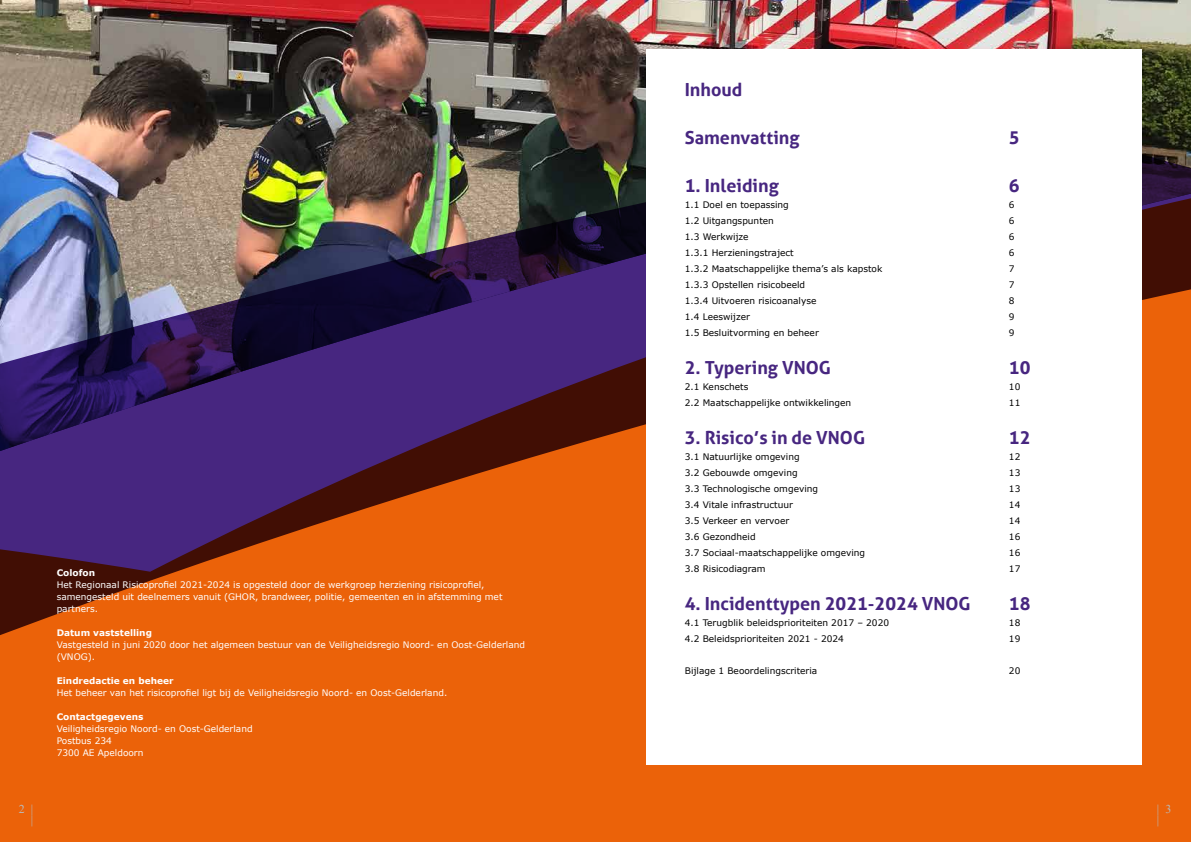
<style>
.page{position:relative;width:1191px;height:842px;background:#fff}
.page>*{position:absolute;margin:0;border:0;box-sizing:border-box;transform-origin:0 0}
.t1{font:700 18px "Aller";color:#472680}
.t2{font:12px/11px "Times New Roman";color:#bababa;text-align:right}
.t3{font:9px "Verdana";color:#000}
.t4{font:9px/12px "Verdana";color:#fff}
.t5{font:700 9px "Verdana";color:#fff}
</style>
<div class="page">
<div style="left:0;top:766px;width:1191px;height:76px;background:#eb6209"></div>
<img style="left:0;top:0;width:1191px;height:124px">
<img style="left:0;top:124px;width:1191px;height:642px">
<div style="left:646px;top:49px;width:495px;height:715px;background:#fff"></div>
<p class="t5" style="left:57px;top:567px;width:40px">Colofon</p>
<p class="t4" style="left:57px;top:579px;width:447px">Het Regionaal Risicoprofiel 2021-2024 is opgesteld door de werkgroep herziening risicoprofiel, samengesteld uit deelnemers vanuit (GHOR, brandweer, politie, gemeenten en in afstemming met partners.</p>
<p class="t5" style="left:57px;top:627px;width:97px">Datum vaststelling</p>
<p class="t4" style="left:57px;top:639px;width:470px">Vastgesteld in juni 2020 door het algemeen bestuur van de Veiligheidsregio Noord- en Oost-Gelderland (VNOG).</p>
<p class="t5" style="left:57px;top:675px;width:118px">Eindredactie en beheer</p>
<p class="t4" style="left:57px;top:687px;width:392px">Het beheer van het risicoprofiel ligt bij de Veiligheidsregio Noord- en Oost-Gelderland.</p>
<p class="t5" style="left:57px;top:711px;width:88px">Contactgegevens</p>
<p class="t4" style="left:57px;top:723px;width:197px">Veiligheidsregio Noord- en Oost-Gelderland<br>Postbus 234<br>7300 AE Apeldoorn</p>
<h1 class="t1" style="left:685px;top:79px;width:59px">Inhoud</h1>
<h1 class="t1" style="left:685px;top:127px;width:116px">Samenvatting</h1>
<h1 class="t1" style="left:1009px;top:127px;width:12px">5</h1>
<h1 class="t1" style="left:685px;top:175px;width:96px">1. Inleiding</h1>
<h1 class="t1" style="left:1009px;top:175px;width:12px">6</h1>
<p class="t3" style="left:685px;top:199px;width:106px">1.1 Doel en toepassing</p>
<p class="t3" style="left:1009px;top:199px;width:7px">6</p>
<p class="t3" style="left:685px;top:215px;width:91px">1.2 Uitgangspunten</p>
<p class="t3" style="left:1009px;top:215px;width:7px">6</p>
<p class="t3" style="left:685px;top:231px;width:65px">1.3 Werkwijze</p>
<p class="t3" style="left:1009px;top:231px;width:7px">6</p>
<p class="t3" style="left:685px;top:247px;width:110px">1.3.1 Herzieningstraject</p>
<p class="t3" style="left:1009px;top:247px;width:7px">6</p>
<p class="t3" style="left:685px;top:263px;width:199px">1.3.2 Maatschappelijke thema’s als kapstok</p>
<p class="t3" style="left:1009px;top:263px;width:7px">7</p>
<p class="t3" style="left:685px;top:279px;width:122px">1.3.3 Opstellen risicobeeld</p>
<p class="t3" style="left:1009px;top:279px;width:7px">7</p>
<p class="t3" style="left:685px;top:295px;width:133px">1.3.4 Uitvoeren risicoanalyse</p>
<p class="t3" style="left:1009px;top:295px;width:7px">8</p>
<p class="t3" style="left:685px;top:311px;width:67px">1.4 Leeswijzer</p>
<p class="t3" style="left:1009px;top:311px;width:7px">9</p>
<p class="t3" style="left:685px;top:327px;width:135px">1.5 Besluitvorming en beheer</p>
<p class="t3" style="left:1009px;top:327px;width:7px">9</p>
<h1 class="t1" style="left:685px;top:356px;width:147px">2. Typering VNOG</h1>
<h1 class="t1" style="left:1009px;top:356px;width:23px">10</h1>
<p class="t3" style="left:685px;top:381px;width:65px">2.1 Kenschets</p>
<p class="t3" style="left:1009px;top:381px;width:13px">10</p>
<p class="t3" style="left:685px;top:397px;width:168px">2.2 Maatschappelijke ontwikkelingen</p>
<p class="t3" style="left:1009px;top:397px;width:13px">11</p>
<h1 class="t1" style="left:685px;top:427px;width:182px">3. Risico’s in de VNOG</h1>
<h1 class="t1" style="left:1009px;top:427px;width:23px">12</h1>
<p class="t3" style="left:685px;top:451px;width:116px">3.1 Natuurlijke omgeving</p>
<p class="t3" style="left:1009px;top:451px;width:13px">12</p>
<p class="t3" style="left:685px;top:467px;width:114px">3.2 Gebouwde omgeving</p>
<p class="t3" style="left:1009px;top:467px;width:13px">13</p>
<p class="t3" style="left:685px;top:483px;width:135px">3.3 Technologische omgeving</p>
<p class="t3" style="left:1009px;top:483px;width:13px">13</p>
<p class="t3" style="left:685px;top:499px;width:110px">3.4 Vitale infrastructuur</p>
<p class="t3" style="left:1009px;top:499px;width:13px">14</p>
<p class="t3" style="left:685px;top:515px;width:106px">3.5 Verkeer en vervoer</p>
<p class="t3" style="left:1009px;top:515px;width:13px">14</p>
<p class="t3" style="left:685px;top:531px;width:72px">3.6 Gezondheid</p>
<p class="t3" style="left:1009px;top:531px;width:13px">16</p>
<p class="t3" style="left:685px;top:547px;width:182px">3.7 Sociaal-maatschappelijke omgeving</p>
<p class="t3" style="left:1009px;top:547px;width:13px">16</p>
<p class="t3" style="left:685px;top:563px;width:82px">3.8 Risicodiagram</p>
<p class="t3" style="left:1009px;top:563px;width:13px">17</p>
<h1 class="t1" style="left:685px;top:592px;width:287px">4. Incidenttypen 2021-2024 VNOG</h1>
<h1 class="t1" style="left:1009px;top:592px;width:23px">18</h1>
<p class="t3" style="left:685px;top:617px;width:206px">4.1 Terugblik beleidsprioriteiten 2017 – 2020</p>
<p class="t3" style="left:1009px;top:617px;width:13px">18</p>
<p class="t3" style="left:685px;top:633px;width:161px">4.2 Beleidsprioriteiten 2021 - 2024</p>
<p class="t3" style="left:1009px;top:633px;width:13px">19</p>
<p class="t3" style="left:685px;top:665px;width:134px">Bijlage 1 Beoordelingscriteria</p>
<p class="t3" style="left:1009px;top:665px;width:13px">20</p>
<h2 class="t2" style="left:19px;top:803px;width:16px">2 | |</h2>
<h2 class="t2" style="left:1157px;top:803px;width:16px;text-align:left">| 3 |</h2>
</div>
